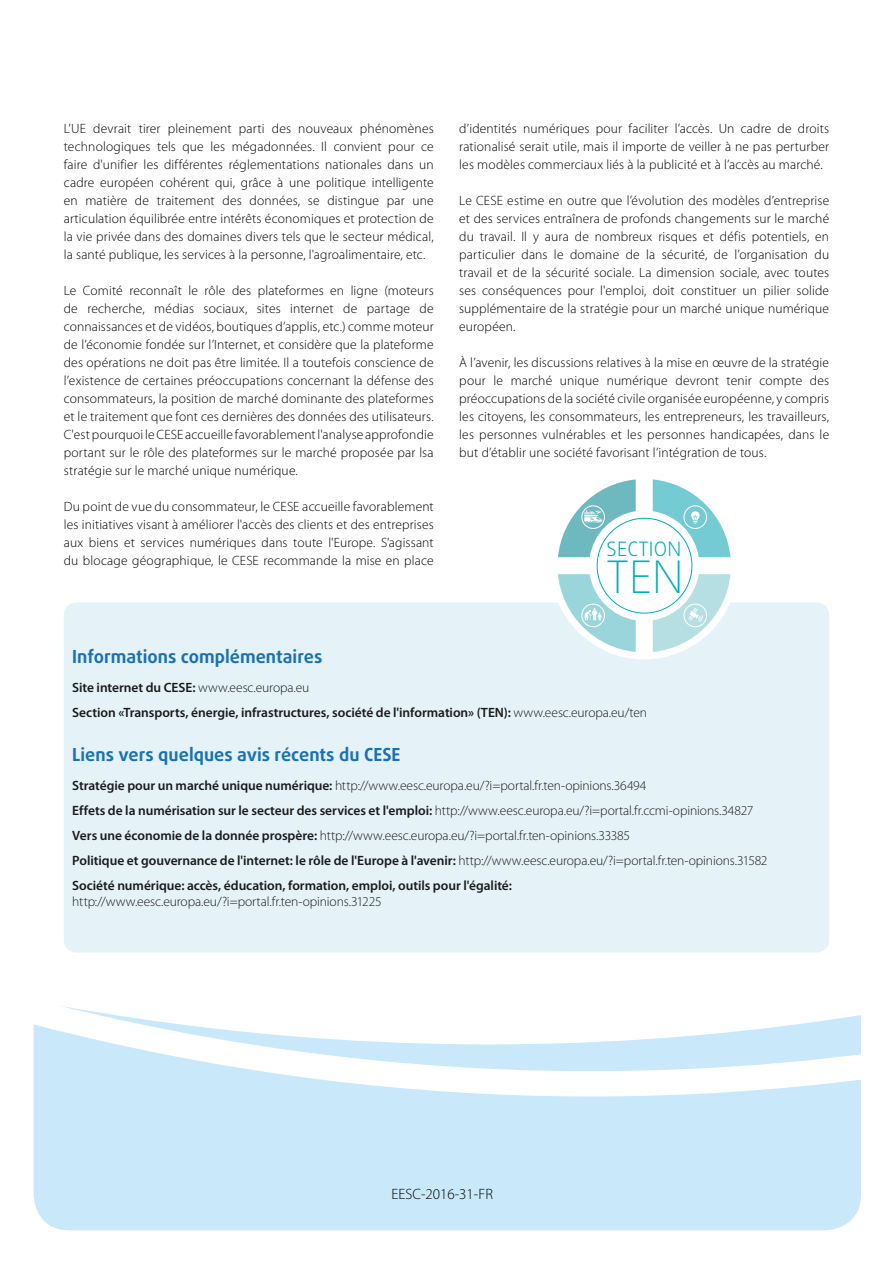
<style>
.page{position:relative;width:893px;height:1263px;background:#fff}
.page>*{position:absolute;margin:0;border:0;box-sizing:border-box;transform-origin:0 0}
.t1{font:100 44.85px "Daxline Pro";color:#00adba}
.t2{font:300 19.95px "Daxline Pro";letter-spacing:.01em;color:#00adba}
.t3{font:700 18px "Daxline Pro";color:#0061ad}
.t4{font:300 15px "Myriad Pro";color:#000}
.t5{font:300 13.5px/18px "Myriad Pro";letter-spacing:.01em;color:#000;text-align:justify}
.t6{font:600 13.5px/25px "Myriad Pro";letter-spacing:-.005em;color:#000}
.t7{font:300 13.5px "Myriad Pro";letter-spacing:-.01em;color:#000}
.s1{font-weight:300}
</style>
<div class="page">
<svg style="left:33px;top:608px;width:828px;height:623px;fill:#c9e9fb"></svg>
<div style="left:64px;top:602px;width:765px;height:350px;background:#e3f2f8;border-radius:13px"></div>
<div style="left:551px;top:472px;width:187px;height:187px;background:#fff;border-radius:50%"></div>
<svg style="left:653px;top:574px;width:77px;height:78px"></svg>
<svg style="left:558px;top:479px;width:78px;height:78px"></svg>
<svg style="left:653px;top:479px;width:77px;height:78px"></svg>
<svg style="left:558px;top:574px;width:78px;height:78px"></svg>
<p class="t5" style="left:64px;top:120px;width:371px">L’UE devrait tirer pleinement parti des nouveaux phénomènes technologiques tels que les mégadonnées. Il convient pour ce faire d'unifier les différentes réglementations nationales dans un cadre européen cohérent qui, grâce à une politique intelligente en matière de traitement des données, se distingue par une articulation équilibrée entre intérêts économiques et protection de la vie privée dans des domaines divers tels que le secteur médical, la santé publique, les services à la personne, l'agroalimentaire, etc.</p>
<p class="t5" style="left:64px;top:282px;width:371px">Le Comité reconnaît le rôle des plateformes en ligne (moteurs de recherche, médias sociaux, sites internet de partage de connaissances et de vidéos, boutiques d’applis, etc.) comme moteur de l’économie fondée sur l’Internet, et considère que la plateforme des opérations ne doit pas être limitée. Il a toutefois conscience de l’existence de certaines préoccupations concernant la défense des consommateurs, la position de marché dominante des plateformes et le traitement que font ces dernières des données des utilisateurs.<br>C'est pourquoi le CESE accueille favorablement l'analyse approfondie portant sur le rôle des plateformes sur le marché proposée par lsa stratégie sur le marché unique numérique.</p>
<p class="t5" style="left:64px;top:497px;width:371px">Du point de vue du consommateur, le CESE accueille favorablement les initiatives visant à améliorer l'accès des clients et des entreprises aux biens et services numériques dans toute l'Europe. S’agissant du blocage géographique, le CESE recommande la mise en place</p>
<p class="t5" style="left:459px;top:119px;width:371px">d’identités numériques pour faciliter l’accès. Un cadre de droits rationalisé serait utile, mais il importe de veiller à ne pas perturber les modèles commerciaux liés à la publicité et à l’accès au marché.</p>
<p class="t5" style="left:459px;top:191px;width:371px">Le CESE estime en outre que l’évolution des modèles d’entreprise et des services entraînera de profonds changements sur le marché du travail. Il y aura de nombreux risques et défis potentiels, en particulier dans le domaine de la sécurité, de l’organisation du travail et de la sécurité sociale. La dimension sociale, avec toutes ses conséquences pour l'emploi, doit constituer un pilier solide supplémentaire de la stratégie pour un marché unique numérique européen.</p>
<p class="t5" style="left:459px;top:353px;width:371px">À l’avenir, les discussions relatives à la mise en œuvre de la stratégie pour le marché unique numérique devront tenir compte des préoccupations de la société civile organisée européenne, y compris les citoyens, les consommateurs, les entrepreneurs, les travailleurs, les personnes vulnérables et les personnes handicapées, dans le but d’établir une société favorisant l’intégration de tous.</p>
<h2 class="t2" style="left:606px;top:536px;width:76px">SECTION</h2>
<h1 class="t1" style="left:606px;top:547px;width:79px">TEN</h1>
<h3 class="t3" style="left:72px;top:644px;width:252px">Informations complémentaires</h3>
<p class="t6" style="left:72px;top:675px;width:576px">Site internet du CESE: <span class="s1">www.eesc.europa.eu<br></span>Section «Transports, énergie, infrastructures, société de l'information» (TEN): <span class="s1">www.eesc.europa.eu/ten</span></p>
<h3 class="t3" style="left:72px;top:742px;width:330px">Liens vers quelques avis récents du CESE</h3>
<p class="t6" style="left:72px;top:773px;width:697px">Stratégie pour un marché unique numérique: <span class="s1">http://www.eesc.europa.eu/?i=portal.fr.ten-opinions.36494<br></span>Effets de la numérisation sur le secteur des services et l'emploi: <span class="s1">http://www.eesc.europa.eu/?i=portal.fr.ccmi-opinions.34827<br></span>Vers une économie de la donnée prospère: <span class="s1">http://www.eesc.europa.eu/?i=portal.fr.ten-opinions.33385<br></span>Politique et gouvernance de l'internet: le rôle de l'Europe à l'avenir: <span class="s1">http://www.eesc.europa.eu/?i=portal.fr.ten-opinions.31582<br></span>Société numérique: accès, éducation, formation, emploi, outils pour l'égalité:</p>
<p class="t7" style="left:72px;top:894px;width:311px">http://www.eesc.europa.eu/?i=portal.fr.ten-opinions.31225</p>
<p class="t4" style="left:392px;top:1185px;width:103px">EESC-2016-31-FR</p>
</div>
